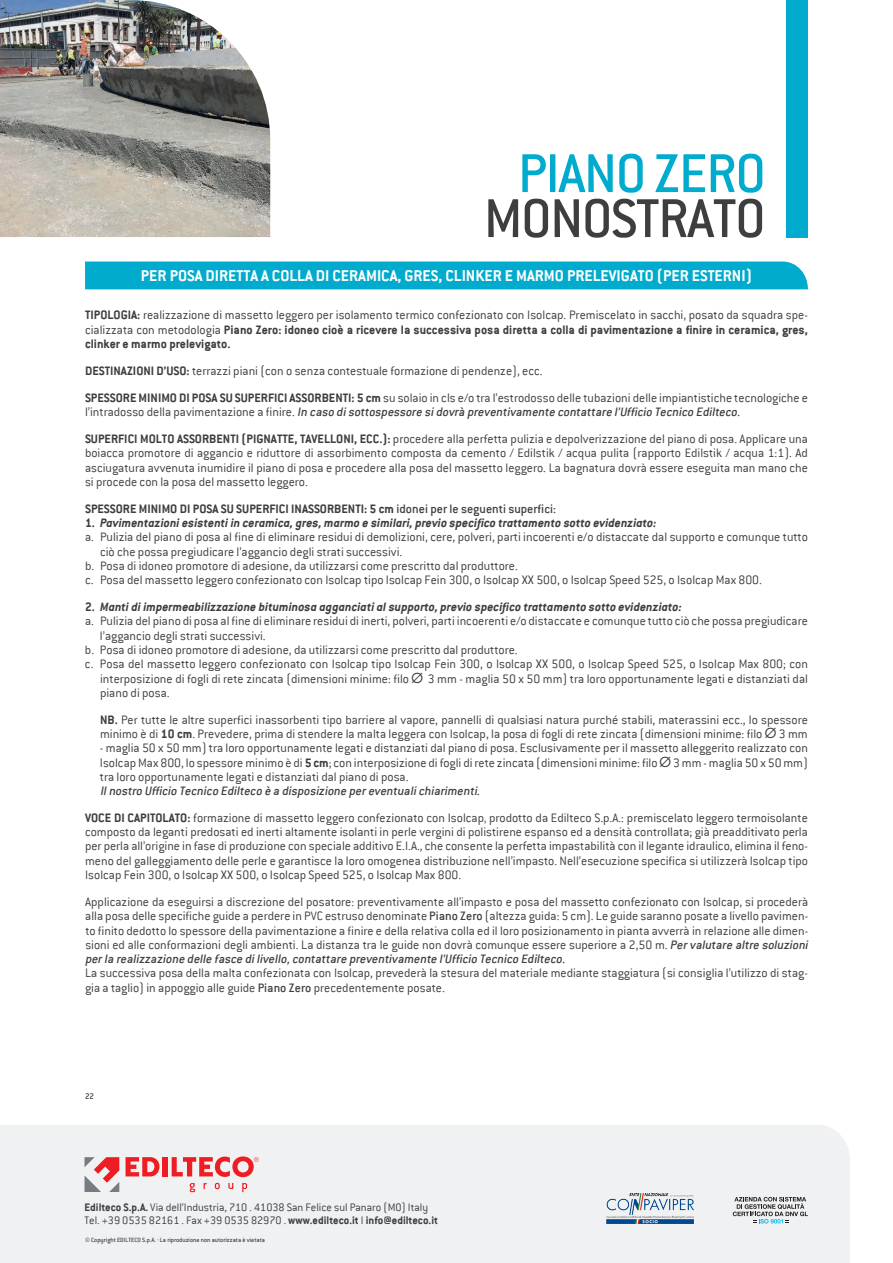
<style>
.page{position:relative;width:893px;height:1263px;background:#fff}
.page>*{position:absolute;margin:0;border:0;box-sizing:border-box;transform-origin:0 0}
.t1{font:500 60px "Conduit ITC";letter-spacing:-.025em;color:#3e3e3f}
.t2{font:500 60px "Conduit ITC";letter-spacing:-.025em;color:#00abcd}
.t3{font:700 17.25px "Conduit ITC";color:#fff}
.t4{font:300 13.5px/14.2px "Conduit ITC";color:#3e3e3f}
.t5{font:italic 700 13.5px "Conduit ITC";color:#3e3e3f}
.t6{font:700 13.5px "Conduit ITC";color:#3e3e3f}
.t7{font:300 12px/12.8px "Conduit ITC";color:#3e3e3f}
.t8{font:500 9px "Conduit ITC";color:#3e3e3f}
.t9{font:500 6.75px "Conduit ITC";color:#3e3e3f}
.s1{font-weight:700}
.s2{font-weight:500;font-style:italic}
.s3{font-weight:500}
.s4{font-style:normal}
.s5{font-family:"Futura LT";font-weight:400}
</style>
<div class="page">
<div style="left:0;top:1125px;width:850px;height:138px;background:#f0f1f2"></div>
<svg style="left:85px;top:1157px;width:34px;height:35px"></svg>
<svg style="left:126px;top:1157px;width:33px;height:19px"></svg>
<div style="left:162px;top:1157px;width:5px;height:19px;background:#ee1d23"></div>
<svg style="left:190px;top:1183px;width:57px;height:9px"></svg>
<svg style="left:172px;top:1156px;width:87px;height:21px"></svg>
<img style="left:607px;top:1193px;width:86px;height:30px">
<svg style="left:733px;top:1197px;width:75px;height:26px"></svg>
<div style="left:787px;top:0;width:21px;height:237px;background:#00abcd"></div>
<div style="left:85px;top:261px;width:723px;height:28px;background:#00abcd"></div>
<img style="left:0;top:0;width:270px;height:237px">
<h1 class="t2" style="left:518px;top:140px;width:250px">PIANO ZERO</h1>
<h1 class="t1" style="left:484px;top:185px;width:283px">MONOSTRATO</h1>
<p class="t3" style="left:141px;top:265px;width:613px">PER POSA DIRETTA A COLLA DI CERAMICA, GRES, CLINKER E MARMO PRELEVIGATO (PER ESTERNI)</p>
<p class="t4" style="left:85px;top:308px;width:724px;text-align:justify"><span class="s1">TIPOLOGIA:</span> realizzazione di massetto leggero per isolamento termico confezionato con Isolcap. Premiscelato in sacchi, posato da squadra spe&shy;cializzata con metodologia <span class="s1">Piano Zero: idoneo cioè a ricevere la successiva posa diretta a colla di pavimentazione a finire in ceramica, gres, clinker e marmo prelevigato.</span></p>
<p class="t4" style="left:85px;top:357px;width:724px;line-height:27px"><span class="s1">DESTINAZIONI D’USO:</span> terrazzi piani (con o senza contestuale formazione di pendenze), ecc.<br><span class="s1">SPESSORE MINIMO DI POSA SU SUPERFICI ASSORBENTI: 5 cm</span> su solaio in cls e/o tra l’estrodosso delle tubazioni delle impiantistiche tecnologiche e</p>
<p class="t4" style="left:85px;top:398px;width:724px;line-height:27px">l ’ i n t r a d o s s o d e l l a p a v i m e n t a z i o n e a fi n i r e . <span class="s2">In caso disottospessore sidovrà preventivamente contattare l’Ufficio Tecnico Edilteco.<br></span><span class="s1">SUPERFICI MOLTO ASSORBENTI (PIGNATTE, TAVELLONI, ECC.):</span> procedere alla perfetta pulizia e depolverizzazione del piano di posa. Applicare una</p>
<p class="t4" style="left:85px;top:446px;width:724px;text-align:justify">boiacca promotore di aggancio e riduttore di assorbimento composta da cemento / Edilstik / acqua pulita (rapporto Edilstik / acqua 1:1). Ad asciugatura avvenuta inumidire il piano di posa e procedere alla posa del massetto leggero. La bagnatura dovrà essere eseguita man mano che si procede con la posa del massetto leggero.</p>
<p class="t6" style="left:85px;top:501px;width:472px">SPESSORE MINIMO DI POSA SU SUPERFICI INASSORBENTI: 5 cm <span class="s3">idonei per le seguenti superfici:</span></p>
<p class="t5" style="left:85px;top:515px;width:573px"><span class="s4">1.</span> Pavimentazioni esistenti in ceramica, gres, marmo e similari, previo specifico trattamento sotto evidenziato:</p>
<p class="t4" style="left:85px;top:530px;width:724px">a. Pulizia del piano di posa al fine di eliminare residui di demolizioni, cere, polveri, parti incoerenti e/o distaccate dal supporto e comunque tutto</p>
<p class="t4" style="left:100px;top:544px;width:304px">ciò che possa pregiudicare l’aggancio degli strati successivi.</p>
<p class="t4" style="left:85px;top:559px;width:434px">b. Posa di idoneo promotore di adesione, da utilizzarsi come prescritto dal produttore.</p>
<p class="t4" style="left:85px;top:573px;width:678px">c. Posa del massetto leggero confezionato con Isolcap tipo Isolcap Fein 300, o Isolcap XX 500, o Isolcap Speed 525, o Isolcap Max 800.</p>
<p class="t5" style="left:85px;top:599px;width:598px"><span class="s4">2.</span> Manti di impermeabilizzazione bituminosa agganciati al supporto, previo specifico trattamento sotto evidenziato:</p>
<p class="t4" style="left:85px;top:614px;width:724px">a. Pulizia del piano di posa al fine di eliminare residui di inerti, polveri, parti incoerenti e/o distaccate e comunque tutto ciò che possa pregiudicare</p>
<p class="t4" style="left:100px;top:628px;width:167px">l’aggancio degli strati successivi.</p>
<p class="t4" style="left:85px;top:643px;width:434px">b. Posa di idoneo promotore di adesione, da utilizzarsi come prescritto dal produttore.</p>
<p class="t4" style="left:85px;top:657px;width:724px">c. Posa del massetto leggero confezionato con Isolcap tipo Isolcap Fein 300, o Isolcap XX 500, o Isolcap Speed 525, o Isolcap Max 800; con</p>
<p class="t4" style="left:100px;top:671px;width:709px">interposizione di fogli di rete zincata (dimensioni minime: filo <span class="s5">Ø</span> 3 mm - maglia 50 x 50 mm) tra loro opportunamente legati e distanziati dal</p>
<p class="t4" style="left:100px;top:685px;width:71px">piano di posa.</p>
<p class="t4" style="left:100px;top:712px;width:709px"><span class="s1">NB.</span> Per tutte le altre superfici inassorbenti tipo barriere al vapore, pannelli di qualsiasi natura purché stabili, materassini ecc., lo spessore minimo è di <span class="s1">10 cm</span>. Prevedere, prima di stendere la malta leggera con Isolcap, la posa di fogli di rete zincata (dimensioni minime: filo <span class="s5">Ø</span> 3 mm</p>
<p class="t4" style="left:100px;top:741px;width:709px;text-align:justify">- maglia 50 x 50 mm) tra loro opportunamente legati e distanziati dal piano di posa. Esclusivamente per il massetto alleggerito realizzato con Isolcap Max 800, lo spessore minimo è di <span class="s1">5 cm</span>; con interposizione di fogli direte zincata (dimensioniminime: filo<span class="s5">Ø</span> 3 mm - maglia 50 x 50 mm) tra loro opportunamente legati e distanziati dal piano di posa.</p>
<p class="t4" style="left:85px;top:777px;width:724px;line-height:27px;text-indent:15px"><span class="s2">Ilnostro Ufficio Tecnico Edilteco è a disposizione pereventualichiarimenti.<br></span><span class="s1">VOCE DI CAPITOLATO:</span> formazione di massetto leggero confezionato con Isolcap‚ prodotto da Edilteco S.p.A.: premiscelato leggero termoisolante</p>
<p class="t4" style="left:85px;top:825px;width:725px;text-align:justify">composto da leganti predosati ed inerti altamente isolanti in perle vergini di polistirene espanso ed a densità controllata; già preadditivato perla per perla all’origine in fase di produzione con speciale additivo E.I.A., che consente la perfetta impastabilità con il legante idraulico, elimina il feno&shy;meno del galleggiamento delle perle e garantisce la loro omogenea distribuzione nell’impasto. Nell’esecuzione specifica si utilizzerà Isolcap tipo Isolcap Fein 300, o Isolcap XX 500, o Isolcap Speed 525, o Isolcap Max 800.</p>
<p class="t4" style="left:85px;top:895px;width:727px">Applicazione da eseguirsi a discrezione del posatore: preventivamente all’impasto e posa del massetto confezionato con Isolcap, si procederà alla posa delle specifiche guide a perdere in PVC estruso denominate <span class="s3">Piano Zero</span> (altezza guida: 5 cm). Le guide saranno posate a livello pavimen&shy;to finito dedotto lo spessore della pavimentazione a finire e della relativa colla ed il loro posizionamento in pianta avverrà in relazione alle dimen&shy;sioni ed alle conformazioni degli ambienti. La distanza tra le guide non dovrà comunque essere superiore a 2,50 m. <span class="s2">Pervalutare altre soluzioni perla realizzazione delle fasce dilivello,contattare preventivamente l’Ufficio Tecnico Edilteco.</span></p>
<p class="t4" style="left:85px;top:966px;width:724px">La successiva posa della malta confezionata con Isolcap, prevederà la stesura del materiale mediante staggiatura (si consiglia l’utilizzo di stag&shy;gia a taglio) in appoggio alle guide <span class="s3">Piano Zero</span> precedentemente posate.</p>
<p class="t8" style="left:85px;top:1091px;width:11px">22</p>
<p class="t7" style="left:85px;top:1201px;width:355px"><span class="s1">Edilteco S.p.A.</span> Via dell’Industria, 710 . 41038 San Felice sul Panaro (MO) Italy<br>Tel. +39 0535 82161 . Fax +39 0535 82970 . <span class="s1">www.edilteco.it</span> I <span class="s1">info@edilteco.it</span></p>
<p class="t9" style="left:85px;top:1236px;width:181px">© Copyright EDILTECO S.p.A. · La riproduzione non autorizzata è vietata</p>
</div>
